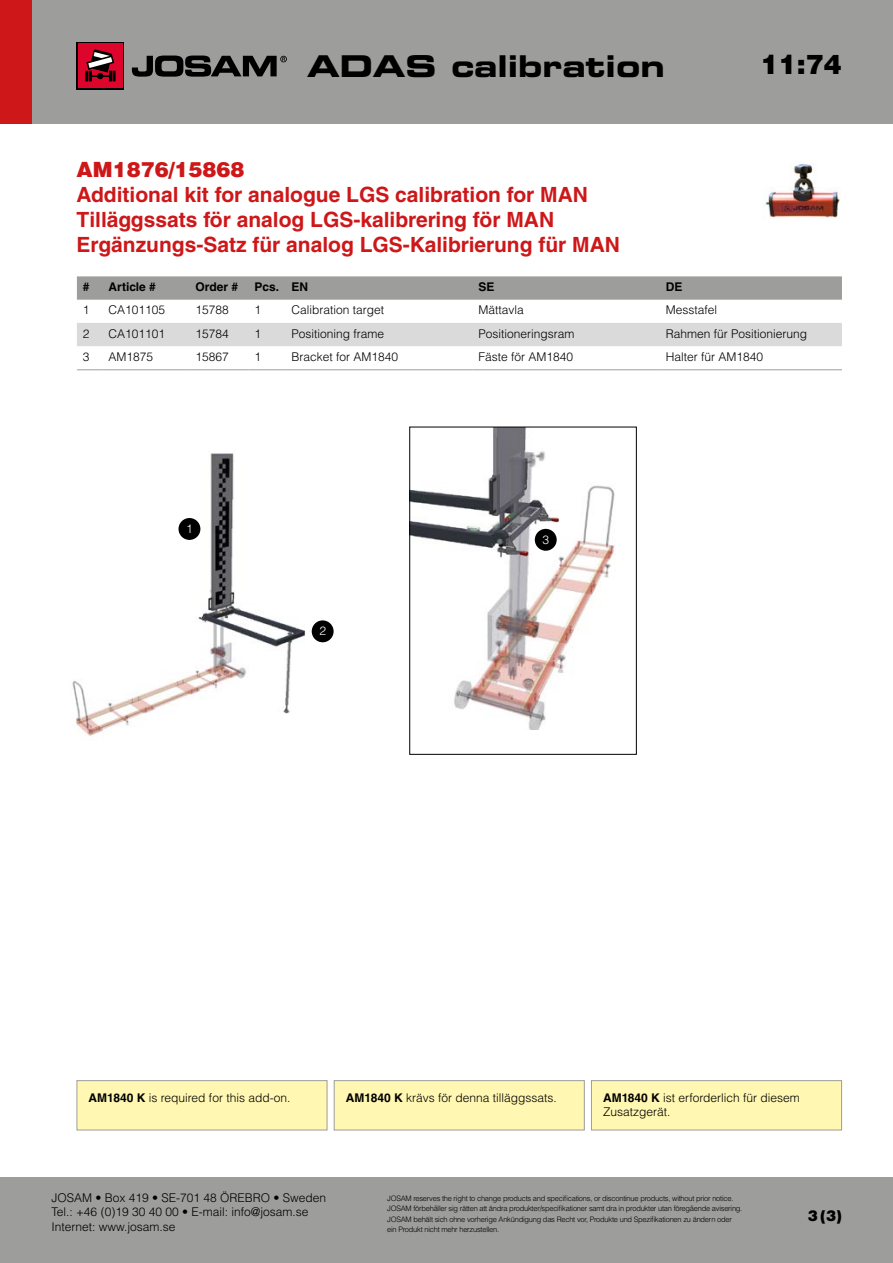
<style>
.page{position:relative;width:893px;height:1263px;background:#fff}
.page>*{position:absolute;margin:0;border:0;box-sizing:border-box;transform-origin:0 0}
.t1{font:30px "Eurostile LT Std Bold Ex 2";color:#000}
.t2{font:900 27px "Helvetica LT Std";color:#000}
.Productsheet_SubHead{font:700 21px "Helvetica LT Std";color:#cd1719}
.Productsheet_Heading{font:900 21px "Helvetica LT Std";color:#cd1719}
.t3{font:900 15px "Helvetica LT Std";color:#000}
.Productsheet_BodyTex{font:300 12px/14.4px "Helvetica LT Std";color:#000}
.Productsheet_TableHe{font:700 12px "Helvetica LT Std";color:#000}
.Productsheet_NumberC{font:300 12px "Helvetica LT Std";color:#fff}
.t4{font:300 7.5px/10.5px "Helvetica LT Std";letter-spacing:-.03em;color:#000}
.s1{font-weight:700}
</style>
<div class="page">
<div style="left:0;top:0;width:893px;height:123px;background:#9d9d9c"></div>
<div style="left:0;top:0;width:32px;height:123px;background:#cd1719"></div>
<div style="left:0;top:1178px;width:893px;height:85px;background:#9d9d9c"></div>
<div style="left:77px;top:42px;width:47px;height:48px;background:#000"></div>
<div style="left:78px;top:43px;width:45px;height:45px;background:#dd052b"></div>
<svg style="left:85px;top:49px;width:31px;height:32px"></svg>
<svg style="left:132px;top:56px;width:155px;height:21px"></svg>
<svg style="left:77px;top:276px;width:765px;height:24px;background:#a0a09f"></svg>
<div style="left:77px;top:323px;width:765px;height:23px;background:#dadada"></div>
<svg style="left:77px;top:369px;width:26px;height:1px"></svg>
<hr style="left:103px;top:369px;width:87px;height:1px;background:#9d9d9c">
<hr style="left:190px;top:369px;width:59px;height:1px;background:#9d9d9c">
<hr style="left:249px;top:369px;width:36px;height:1px;background:#9d9d9c">
<hr style="left:285px;top:369px;width:188px;height:1px;background:#9d9d9c">
<hr style="left:473px;top:369px;width:187px;height:1px;background:#9d9d9c">
<hr style="left:660px;top:369px;width:182px;height:1px;background:#9d9d9c">
<img style="left:72px;top:437px;width:338px;height:303px">
<img style="left:412px;top:429px;width:203px;height:301px">
<div style="left:179px;top:518px;width:21px;height:22px;background:#000;border-radius:50%"></div>
<div style="left:312px;top:620px;width:22px;height:22px;background:#000;border-radius:50%"></div>
<div style="left:535px;top:529px;width:22px;height:22px;background:#000;border-radius:50%"></div>
<div style="left:77px;top:1080px;width:250px;height:50px;background:#fff7b2;border:1px solid #9d9d9c"></div>
<div style="left:334px;top:1080px;width:251px;height:50px;background:#fff7b2;border:1px solid #9d9d9c"></div>
<div style="left:591px;top:1080px;width:251px;height:50px;background:#fff7b2;border:1px solid #9d9d9c"></div>
<img style="left:762px;top:164px;width:78px;height:54px">
<h1 class="t1" style="left:307px;top:45px;width:359px">ADAS calibration</h1>
<h2 class="t2" style="left:761px;top:47px;width:83px">11:74</h2>
<p class="Productsheet_Heading" style="left:77px;top:155px;width:170px">AM1876/15868</p>
<p class="Productsheet_SubHead" style="left:77px;top:182px;width:513px">Additional kit for analogue LGS calibration for MAN</p>
<p class="Productsheet_SubHead" style="left:77px;top:207px;width:479px">Tilläggssats för analog LGS-kalibrering för MAN</p>
<p class="Productsheet_SubHead" style="left:77px;top:232px;width:545px">Ergänzungs-Satz für analog LGS-Kalibrierung für MAN</p>
<p class="Productsheet_TableHe" style="left:83px;top:279px;width:8px">#</p>
<p class="Productsheet_TableHe" style="left:109px;top:279px;width:49px">Article #</p>
<p class="Productsheet_TableHe" style="left:196px;top:279px;width:44px">Order #</p>
<p class="Productsheet_TableHe" style="left:255px;top:279px;width:26px">Pcs.</p>
<p class="Productsheet_TableHe" style="left:291px;top:279px;width:18px">EN</p>
<p class="Productsheet_TableHe" style="left:479px;top:279px;width:18px">SE</p>
<p class="Productsheet_TableHe" style="left:666px;top:279px;width:18px">DE</p>
<p class="Productsheet_BodyTex" style="left:83px;top:303px;width:8px">1</p>
<p class="Productsheet_BodyTex" style="left:109px;top:303px;width:58px">CA101105</p>
<p class="Productsheet_BodyTex" style="left:196px;top:303px;width:35px">15788</p>
<p class="Productsheet_BodyTex" style="left:255px;top:303px;width:8px">1</p>
<p class="Productsheet_BodyTex" style="left:291px;top:303px;width:94px">Calibration target</p>
<p class="Productsheet_BodyTex" style="left:479px;top:303px;width:47px">Mättavla</p>
<p class="Productsheet_BodyTex" style="left:666px;top:303px;width:53px">Messtafel</p>
<p class="Productsheet_BodyTex" style="left:83px;top:326px;width:8px">2</p>
<p class="Productsheet_BodyTex" style="left:109px;top:326px;width:58px">CA101101</p>
<p class="Productsheet_BodyTex" style="left:196px;top:326px;width:35px">15784</p>
<p class="Productsheet_BodyTex" style="left:255px;top:326px;width:8px">1</p>
<p class="Productsheet_BodyTex" style="left:291px;top:326px;width:94px">Positioning frame</p>
<p class="Productsheet_BodyTex" style="left:479px;top:326px;width:98px">Positioneringsram</p>
<p class="Productsheet_BodyTex" style="left:666px;top:326px;width:143px">Rahmen für Positionierung</p>
<p class="Productsheet_BodyTex" style="left:83px;top:349px;width:8px">3</p>
<p class="Productsheet_BodyTex" style="left:109px;top:349px;width:46px">AM1875</p>
<p class="Productsheet_BodyTex" style="left:196px;top:349px;width:35px">15867</p>
<p class="Productsheet_BodyTex" style="left:255px;top:349px;width:8px">1</p>
<p class="Productsheet_BodyTex" style="left:291px;top:349px;width:108px">Bracket for AM1840</p>
<p class="Productsheet_BodyTex" style="left:479px;top:349px;width:96px">Fäste för AM1840</p>
<p class="Productsheet_BodyTex" style="left:666px;top:349px;width:99px">Halter für AM1840</p>
<p class="Productsheet_NumberC" style="left:186px;top:521px;width:8px">1</p>
<p class="Productsheet_NumberC" style="left:319px;top:623px;width:8px">2</p>
<p class="Productsheet_NumberC" style="left:542px;top:532px;width:8px">3</p>
<p class="Productsheet_BodyTex" style="left:88px;top:1090px;width:203px"><span class="s1">AM1840 K</span> is required for this add-on.</p>
<p class="Productsheet_BodyTex" style="left:346px;top:1090px;width:212px"><span class="s1">AM1840 K</span> krävs för denna tilläggssats.</p>
<p class="Productsheet_BodyTex" style="left:603px;top:1090px;width:198px"><span class="s1">AM1840 K</span> ist erforderlich für diesem<br>Zusatzgerät.</p>
<p class="Productsheet_BodyTex" style="left:51px;top:1190px;width:276px">JOSAM • Box 419 • SE-701 48 ÖREBRO • Sweden<br>Tel.: +46 (0)19 30 40 00 • E-mail: info@josam.se<br>Internet: www.josam.se</p>
<p class="t4" style="left:387px;top:1192px;width:357px">JOSAM reserves the right to change products and specifications, or discontinue products, without prior notice.<br>JOSAM förbehåller sig rätten att ändra produkter/specifikationer samt dra in produkter utan föregående avisering.<br>JOSAM behält sich ohne vorherige Ankündigung das Recht vor, Produkte und Spezifikationen zu ändern oder ein Produkt nicht mehr herzustellen.</p>
<p class="t3" style="left:808px;top:1205px;width:36px">3 (3)</p>
</div>
